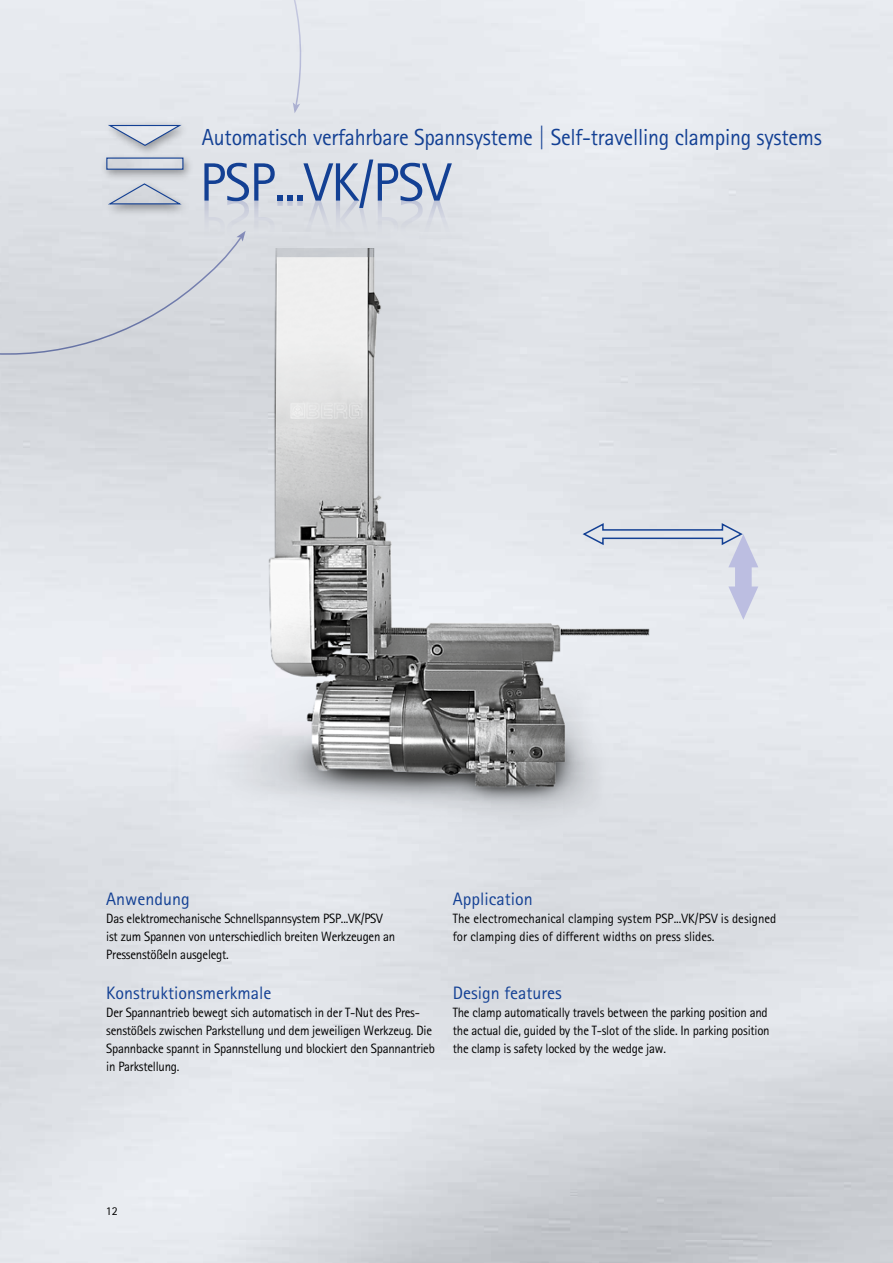
<style>
.page{position:relative;width:893px;height:1263px;background:#fff}
.page>*{position:absolute;margin:0;border:0;box-sizing:border-box;transform-origin:0 0}
.t1{font:54px "AT Rotis Sans Serif";letter-spacing:-.02em;color:#134094}
.t2{font:23.25px "AT Rotis Sans Serif";letter-spacing:-.01em;color:#134094;scale:.94 1}
.t3{font:18px "AT Rotis Sans Serif";color:#134094}
.t4{font:13.5px/18px "AT Rotis Sans Serif";letter-spacing:-.02em;color:#000;scale:.95 1}
.t5{font:13.5px/18px "AT Rotis Sans Serif";color:#000;scale:.95 1}
.t6{font:12px "AT Rotis Sans Serif";color:#000}
</style>
<div class="page">
<svg style="left:739px;top:522px;width:19px;height:98px"></svg>
<img style="left:172px;top:248px;width:567px;height:624px">
<img style="left:270px;top:257px;width:371px;height:530px">
<svg style="left:0;top:0;width:311px;height:390px"></svg>
<svg style="left:293px;top:102px;width:7px;height:11px"></svg>
<div style="left:100px;top:120px;width:94px;height:96px;background:#000;opacity:.35"></div>
<svg style="left:106px;top:124px;width:78px;height:81px"></svg>
<svg style="left:204px;top:200px;width:248px;height:56px"></svg>
<h2 class="t2" style="left:202px;top:124px;width:661px">Automatisch verfahrbare Spannsysteme | Self-travelling clamping systems</h2>
<h1 class="t1" style="left:200px;top:150px;width:253px">PSP...VK/PSV</h1>
<h3 class="t3" style="left:106px;top:889px;width:85px">Anwendung</h3>
<p class="t4" style="left:106px;top:910px;width:306px">Das elektromechanische Schnellspannsystem PSP...VK/PSV ist zum Spannen von unterschiedlich breiten Werkzeugen an<br>Pressenstößeln ausgelegt.</p>
<h3 class="t3" style="left:106px;top:982px;width:167px">Konstruktionsmerkmale</h3>
<p class="t4" style="left:106px;top:1003px;width:347px">Der Spannantrieb bewegt sich automatisch in der T-Nut des Pres&shy;senstößels zwischen Parkstellung und dem jeweiligen Werkzeug. Die Spannbacke spannt in Spannstellung und blockiert den Spannantrieb in Parkstellung.</p>
<h3 class="t3" style="left:453px;top:889px;width:81px">Application</h3>
<p class="t5" style="left:453px;top:910px;width:342px">The electromechanical clamping system PSP...VK/PSV is designed for clamping dies of different widths on press slides.</p>
<h3 class="t3" style="left:453px;top:982px;width:110px">Design features</h3>
<p class="t4" style="left:453px;top:1003px;width:335px">The clamp automatically travels between the parking position and the actual die, guided by the T-slot of the slide. In parking position the clamp is safety locked by the wedge jaw.</p>
<p class="t6" style="left:106px;top:1203px;width:13px">12</p>
</div>
